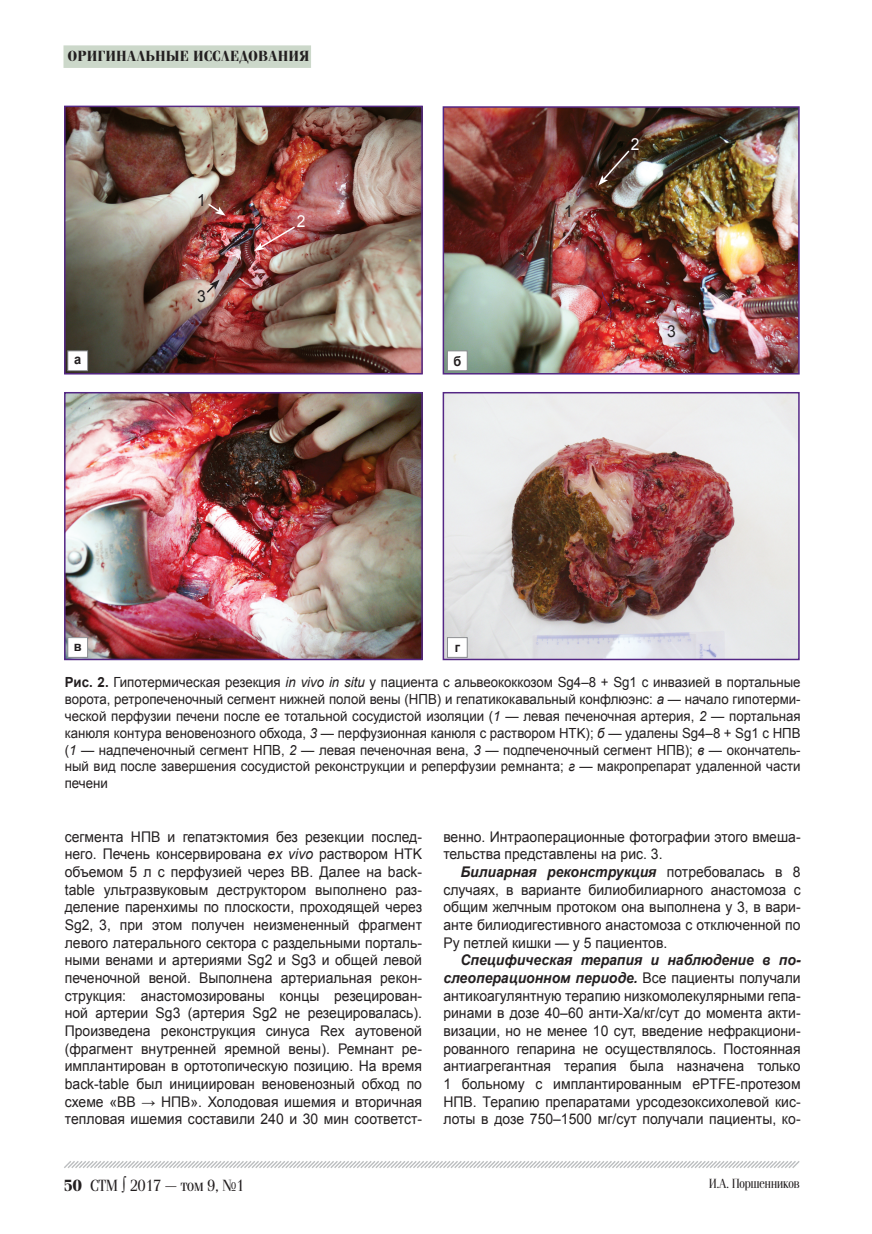
<style>
.page{position:relative;width:872px;height:1234px;background:#fff}
.page>*{position:absolute;margin:0;border:0;box-sizing:border-box;transform-origin:0 0}
.t1{font:16.5px "Simeiz";color:#231f20}
.t2{font:16.5px "Arial";color:#231f20;scale:.95 1}
.t3{font:16.5px "Arial";color:#fff;scale:.95 1}
.t4{font:700 15px "Simeiz";letter-spacing:.04em;color:#231f20}
.t5{font:14.7px/17.7px "Arial";color:#231f20;text-align:justify;scale:.95 1}
.t6{font:13.95px/16.8px "Arial";color:#231f20;text-align:justify;scale:.95 1}
.t7{font:13.5px "Simeiz";color:#231f20;scale:.95 1}
.t8{font:700 13.5px "Arial";color:#231f20;scale:.95 1}
.s1{font-weight:700}
.s2{font-style:italic}
.s3{font-weight:700;font-style:italic}
</style>
<div class="page">
<svg style="left:64px;top:1161px;width:736px;height:7px"></svg>
<div style="left:63px;top:45px;width:248px;height:23px;background:#ccd8ca"></div>
<img style="left:67px;top:109px;width:353px;height:262px">
<div style="left:64px;top:106px;width:359px;height:268px;border:2px solid #542785"></div>
<img style="left:444px;top:108px;width:353px;height:264px">
<div style="left:442px;top:106px;width:357px;height:268px;border:1px solid #542785"></div>
<img style="left:67px;top:395px;width:353px;height:262px">
<div style="left:64px;top:392px;width:359px;height:268px;border:2px solid #542785"></div>
<img style="left:444px;top:394px;width:353px;height:264px">
<div style="left:442px;top:392px;width:357px;height:268px;border:1px solid #542785"></div>
<div style="left:68px;top:351px;width:20px;height:19px;background:#fff"></div>
<div style="left:67px;top:350px;width:21px;height:21px;border:1px solid #8c8e91"></div>
<div style="left:447px;top:351px;width:20px;height:19px;background:#fff"></div>
<div style="left:447px;top:350px;width:20px;height:21px;border:1px solid #8c8e91"></div>
<div style="left:68px;top:637px;width:20px;height:20px;background:#fff"></div>
<div style="left:67px;top:637px;width:21px;height:20px;border:1px solid #8c8e91"></div>
<div style="left:447px;top:637px;width:20px;height:20px;background:#fff"></div>
<div style="left:447px;top:637px;width:20px;height:20px;border:1px solid #8c8e91"></div>
<svg style="left:206px;top:202px;width:20px;height:14px"></svg>
<svg style="left:254px;top:225px;width:42px;height:26px"></svg>
<svg style="left:205px;top:279px;width:15px;height:15px"></svg>
<svg style="left:598px;top:149px;width:33px;height:36px"></svg>
<p class="t4" style="left:68px;top:48px;width:242px">оригинальные исследования</p>
<p class="t2" style="left:197px;top:188px;width:11px">1</p>
<p class="t2" style="left:197px;top:285px;width:11px">3</p>
<p class="t3" style="left:297px;top:210px;width:11px">2</p>
<p class="t8" style="left:74px;top:350px;width:9px">а</p>
<p class="t8" style="left:453px;top:351px;width:10px">б</p>
<p class="t2" style="left:564px;top:200px;width:11px">1</p>
<p class="t3" style="left:631px;top:133px;width:11px">2</p>
<p class="t2" style="left:667px;top:320px;width:11px">3</p>
<p class="t8" style="left:74px;top:636px;width:10px">в</p>
<p class="t8" style="left:455px;top:638px;width:7px">г</p>
<p class="t6" style="left:65px;top:674px;width:776px"><span class="s1">Рис. 2.</span> Гипотермическая резекция <span class="s2">in vivo in situ</span> у пациента с альвеококкозом Sg4–8 + Sg1 с инвазией в портальные ворота, ретропеченочный сегмент нижней полой вены (НПВ) и гепатикокавальный конфлюэнс: <span class="s2">а</span> — начало гипотерми&shy;ческой перфузии печени после ее тотальной сосудистой изоляции (<span class="s2">1</span> — левая печеночная артерия, <span class="s2">2</span> — портальная канюля контура веновенозного обхода, <span class="s2">3</span> — перфузионная канюля с раствором HTK); <span class="s2">б</span> — удалены Sg4–8 + Sg1 с НПВ (<span class="s2">1</span> — надпеченочный сегмент НПВ, <span class="s2">2</span> — левая печеночная вена, <span class="s2">3</span> — подпеченочный сегмент НПВ); <span class="s2">в</span> — окончатель&shy;ный вид после завершения сосудистой реконструкции и реперфузии ремнанта; <span class="s2">г</span> — макропрепарат удаленной части печени</p>
<p class="t5" style="left:65px;top:827px;width:377px">сегмента НПВ и гепатэктомия без резекции послед&shy;него. Печень консервирована <span class="s2">ex vivo</span> раствором HTK объемом 5 л с перфузией через ВВ. Далее на back&shy;table ультразвуковым деструктором выполнено раз&shy;деление паренхимы по плоскости, проходящей через Sg2, 3, при этом получен неизмененный фрагмент левого латерального сектора с раздельными порталь&shy;ными венами и артериями Sg2 и Sg3 и общей левой печеночной веной. Выполнена артериальная рекон&shy;струкция: анастомозированы концы резецирован&shy;ной артерии Sg3 (артерия Sg2 не резецировалась).<br>Произведена реконструкция синуса Rex аутовеной (фрагмент внутренней яремной вены). Ремнант ре&shy;имплантирован в ортотопическую позицию. На время back-table был инициирован веновенозный обход по схеме «ВВ → НПВ». Холодовая ишемия и вторичная тепловая ишемия составили 240 и 30 мин соответст-</p>
<p class="t5" style="left:443px;top:827px;width:377px">венно. Интраоперационные фотографии этого вмеша&shy;тельства представлены на рис. 3.</p>
<p class="t5" style="left:443px;top:862px;width:377px;text-indent:17px"><span class="s3">Билиарная реконструкция</span> потребовалась в 8 случаях, в варианте билиобилиарного анастомоза с общим желчным протоком она выполнена у 3, в вари&shy;анте билиодигестивного анастомоза с отключенной по Ру петлей кишки — у 5 пациентов.</p>
<p class="t5" style="left:443px;top:950px;width:378px;text-indent:17px"><span class="s3">Специфическая терапия и наблюдение в по&shy;слеоперационном периоде.</span> Все пациенты получали антикоагулянтную терапию низкомолекулярными гепа&shy;ринами в дозе 40–60 анти-Xa/кг/сут до момента акти&shy;визации, но не менее 10 сут, введение нефракциони&shy;рованного гепарина не осуществлялось. Постоянная антиагрегантная терапия была назначена только 1 больному с имплантированным ePTFE-протезом НПВ. Терапию препаратами урсодезоксихолевой кис&shy;лоты в дозе 750–1500 мг/сут получали пациенты, ко-</p>
<p class="t1" style="left:64px;top:1176px;width:182px"><span class="s1">50</span> СТМ ∫ 2017 — том 9, №1</p>
<p class="t7" style="left:709px;top:1176px;width:97px">И.А. Поршенников</p>
</div>
